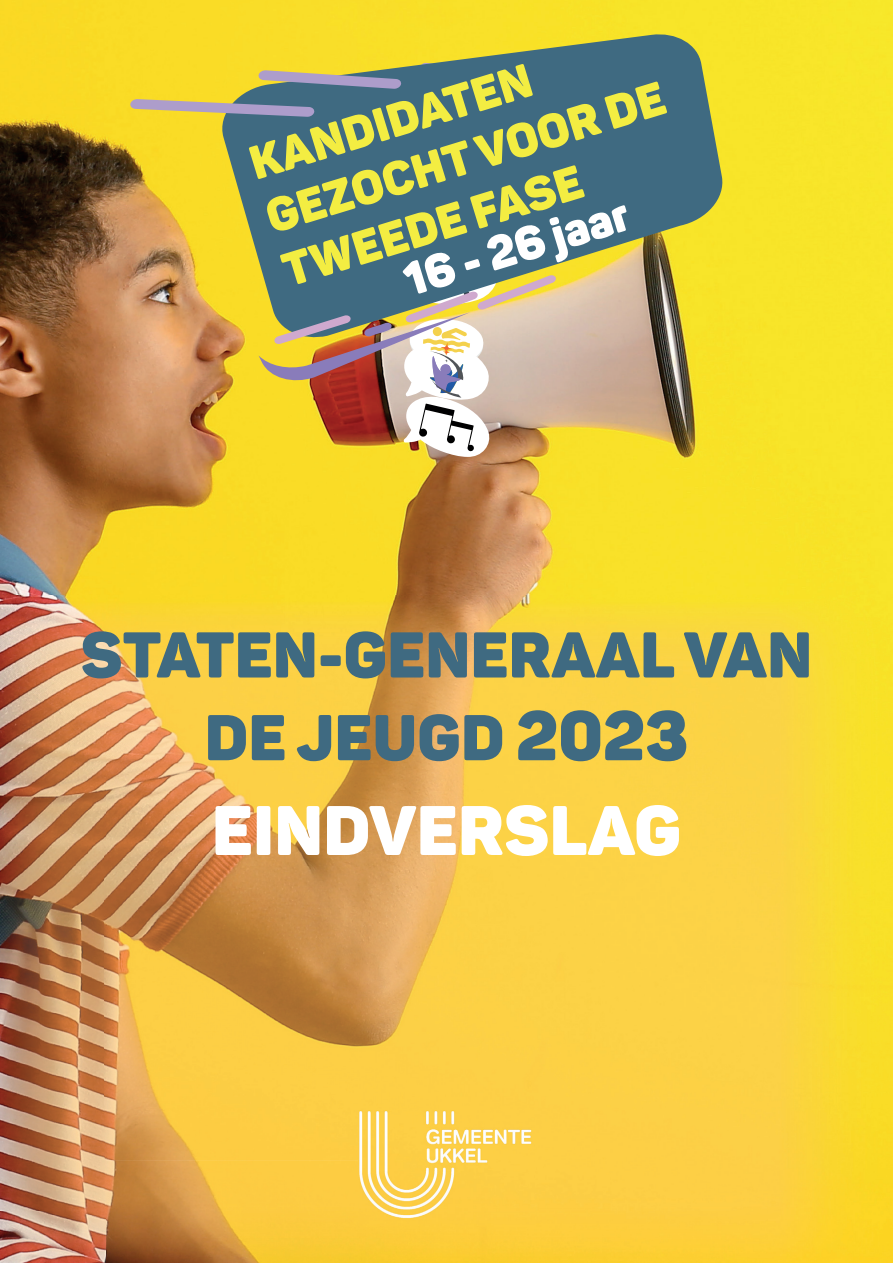
<style>
.page{position:relative;width:893px;height:1263px;background:#fff}
.page>*{position:absolute;margin:0;border:0;box-sizing:border-box;transform-origin:0 0}
.t1{font:900 69px "Panton";letter-spacing:.01em;color:#fff}
.t2{font:900 63.6px/82.8px "Panton";letter-spacing:.01em;color:#3f6a81;text-align:center}
.t3{font:900 46.65px/55.9px "Panton";color:#f3ed42}
.t4{font:900 46.5px "Panton";color:#fff}
.s1{font-size:69px}
</style>
<div class="page">
<img style="left:0;top:0;width:893px;height:596px">
<img style="left:105px;top:596px;width:788px;height:513px">
<img style="left:0;top:596px;width:105px;height:667px">
<img style="left:525px;top:1109px;width:368px;height:154px">
<img style="left:105px;top:1109px;width:420px;height:51px">
<img style="left:105px;top:1160px;width:262px;height:103px">
<img style="left:367px;top:1226px;width:158px;height:37px">
<img style="left:358px;top:1111px;width:177px;height:115px">
<svg style="left:217px;top:32px;width:508px;height:309px;background:#768b6b"></svg>
<svg style="left:258px;top:70px;width:144px;height:19px;background:#939598"></svg>
<svg style="left:130px;top:99px;width:185px;height:18px;background:#a8a191"></svg>
<svg style="left:259px;top:233px;width:297px;height:224px;background:#a49b7f"></svg>
<p class="t3" style="left:243px;top:137px;width:416px;rotate:-17deg">KANDIDATEN<br>GEZOCHT VOOR DE<br>TWEEDE FASE</p>
<p class="t4" style="left:396px;top:252px;width:234px;rotate:-17deg">16 - 26 jaar</p>
<h2 class="t2" style="left:81px;top:613px;width:732px">STATEN-GENERAAL VAN<br>DE JEUGD <span class="s1">2023</span></h2>
<h1 class="t1" style="left:212px;top:786px;width:470px">EINDVERSLAG</h1>
</div>
